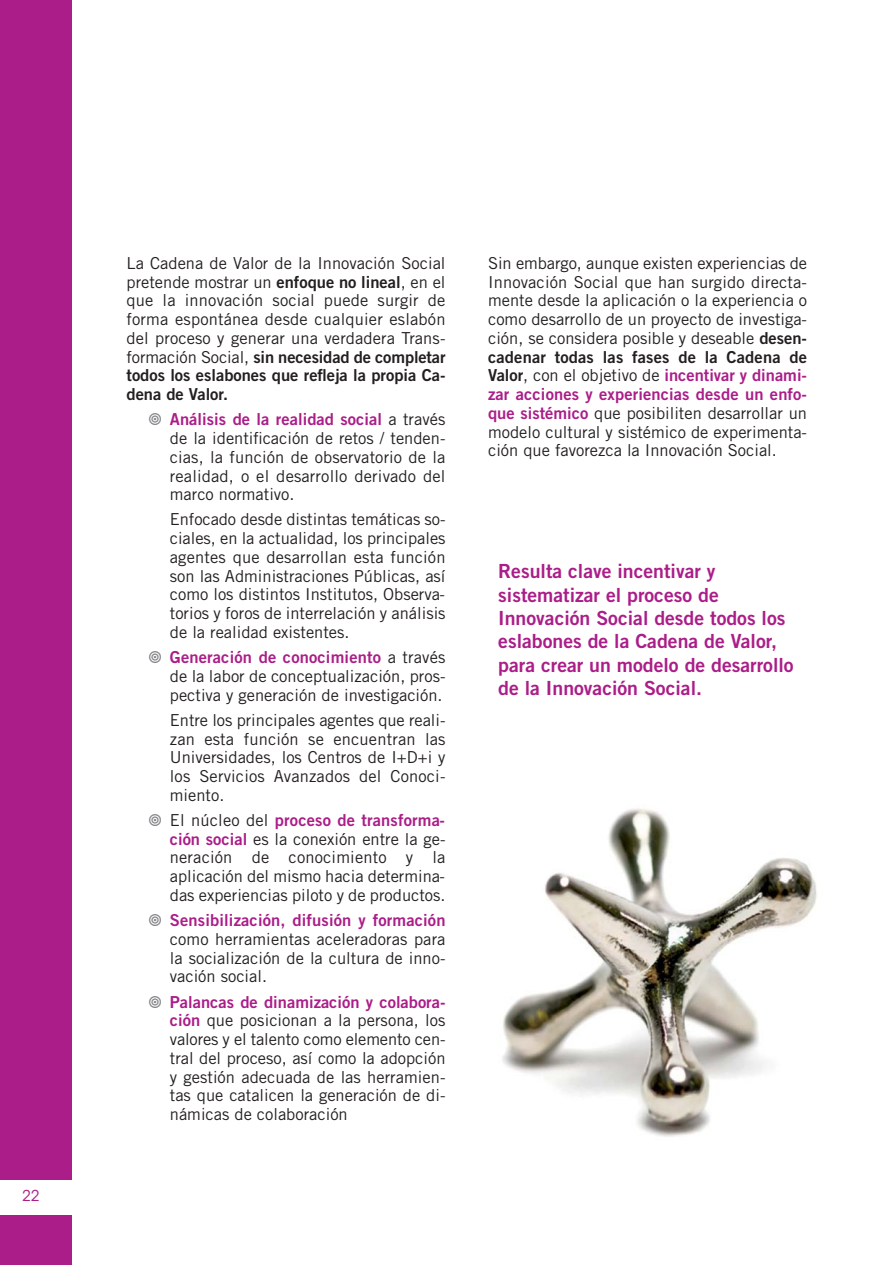
<style>
.page{position:relative;width:891px;height:1265px;background:#fff}
.page>*{position:absolute;margin:0;border:0;box-sizing:border-box;transform-origin:0 0}
.t1{font:19.5px/23.4px "Trade Gothic LT Std Bd 2";color:#ab1d88}
.t2{font:16.5px/18.8px "Trade Gothic LT Std";color:#231f20;text-align:justify}
.t3{font:16.5px/18.8px "Trade Gothic LT Std Bd 2";letter-spacing:.01em;color:#ab1d88;text-align:justify}
.t4{font:16.5px/18.8px "Trade Gothic LT Std Bd 2";color:#231f20;text-align:justify}
.t5{font:15px "ITC Avant Garde Std";color:#ab1d88}
.s1{font-family:"Trade Gothic LT Std Bd 2"}
.s2{font-family:"Trade Gothic LT Std"}
.s3{font-family:"Trade Gothic LT Std";color:#231f20}
.s4{font-family:"Trade Gothic LT Std Bd 2";color:#ab1d88}
.s5{color:#231f20}
</style>
<div class="page">
<div style="left:0;top:0;width:71px;height:1264px;background:#ab1d88"></div>
<div style="left:0;top:1179px;width:75px;height:34px;background:#fff"></div>
<img style="left:502px;top:808px;width:315px;height:329px">
<p class="t5" style="left:22px;top:1186px;width:19px">22</p>
<p class="t2" style="left:126px;top:255px;width:320px">La Cadena de Valor de la Innovación Social pretende mostrar un <span class="s1">enfoque no lineal</span>, en el que la innovación social puede surgir de forma espontánea desde cualquier eslabón del proceso y generar una verdadera Trans-</p>
<p class="t4" style="left:126px;top:349px;width:320px"><span class="s2">formación Social,</span> sin necesidad de completar todos los eslabones que refleja la propia Ca&shy;dena de Valor.</p>
<p class="t3" style="left:170px;top:411px;width:277px">Análisis de la realidad social <span class="s3">a través</span></p>
<p class="t2" style="left:170px;top:430px;width:277px">de la identificación de retos / tenden&shy;cias, la función de observatorio de la realidad, o el desarrollo derivado del marco normativo.</p>
<p class="t2" style="left:170px;top:511px;width:277px">Enfocado desde distintas temáticas so&shy;ciales, en la actualidad, los principales agentes que desarrollan esta función son las Administraciones Públicas, así como los distintos Institutos, Observa&shy;torios y foros de interrelación y análisis de la realidad existentes.</p>
<p class="t3" style="left:170px;top:649px;width:277px">Generación de conocimiento <span class="s3">a través</span></p>
<p class="t2" style="left:170px;top:668px;width:277px">de la labor de conceptualización, pros&shy;pectiva y generación de investigación.</p>
<p class="t2" style="left:170px;top:712px;width:277px">Entre los principales agentes que reali&shy;zan esta función se encuentran las Universidades, los Centros de I+D+i y los Servicios Avanzados del Conoci&shy;miento.</p>
<p class="t3" style="left:170px;top:812px;width:276px"><span class="s3">El núcleo del</span> proceso de transforma-</p>
<p class="t2" style="left:170px;top:831px;width:277px"><span class="s4">ción social</span> es la conexión entre la ge&shy;neración de conocimiento y la aplicación del mismo hacia determina&shy;das experiencias piloto y de productos.</p>
<p class="t3" style="left:170px;top:912px;width:277px">Sensibilización, difusión y formación</p>
<p class="t2" style="left:170px;top:931px;width:277px">como herramientas aceleradoras para la socialización de la cultura de inno&shy;vación social.</p>
<p class="t3" style="left:170px;top:993px;width:277px">Palancas de dinamización y colabora-</p>
<p class="t2" style="left:170px;top:1012px;width:277px"><span class="s4">ción</span> que posicionan a la persona, los valores y el talento como elemento cen&shy;tral del proceso, así como la adopción y gestión adecuada de las herramien&shy;tas que catalicen la generación de di&shy;námicas de colaboración</p>
<p class="t2" style="left:488px;top:255px;width:320px">Sin embargo, aunque existen experiencias de Innovación Social que han surgido directa&shy;mente desde la aplicación o la experiencia o como desarrollo de un proyecto de investiga&shy;ción, se considera posible y deseable <span class="s1">desen-</span></p>
<p class="t3" style="left:488px;top:349px;width:320px"><span class="s5">cadenar todas las fases de la Cadena de Valor</span><span class="s3">, con el objetivo de</span> incentivar y dinami&shy;zar acciones y experiencias desde un enfo-</p>
<p class="t2" style="left:488px;top:405px;width:320px"><span class="s4">que sistémico</span> que posibiliten desarrollar un modelo cultural y sistémico de experimenta&shy;ción que favorezca la Innovación Social.</p>
<p class="t1" style="left:498px;top:561px;width:297px">Resulta clave incentivar y sistematizar el proceso de<br>Innovación Social desde todos los eslabones de la Cadena de Valor, para crear un modelo de desarrollo de la Innovación Social.</p>
</div>
